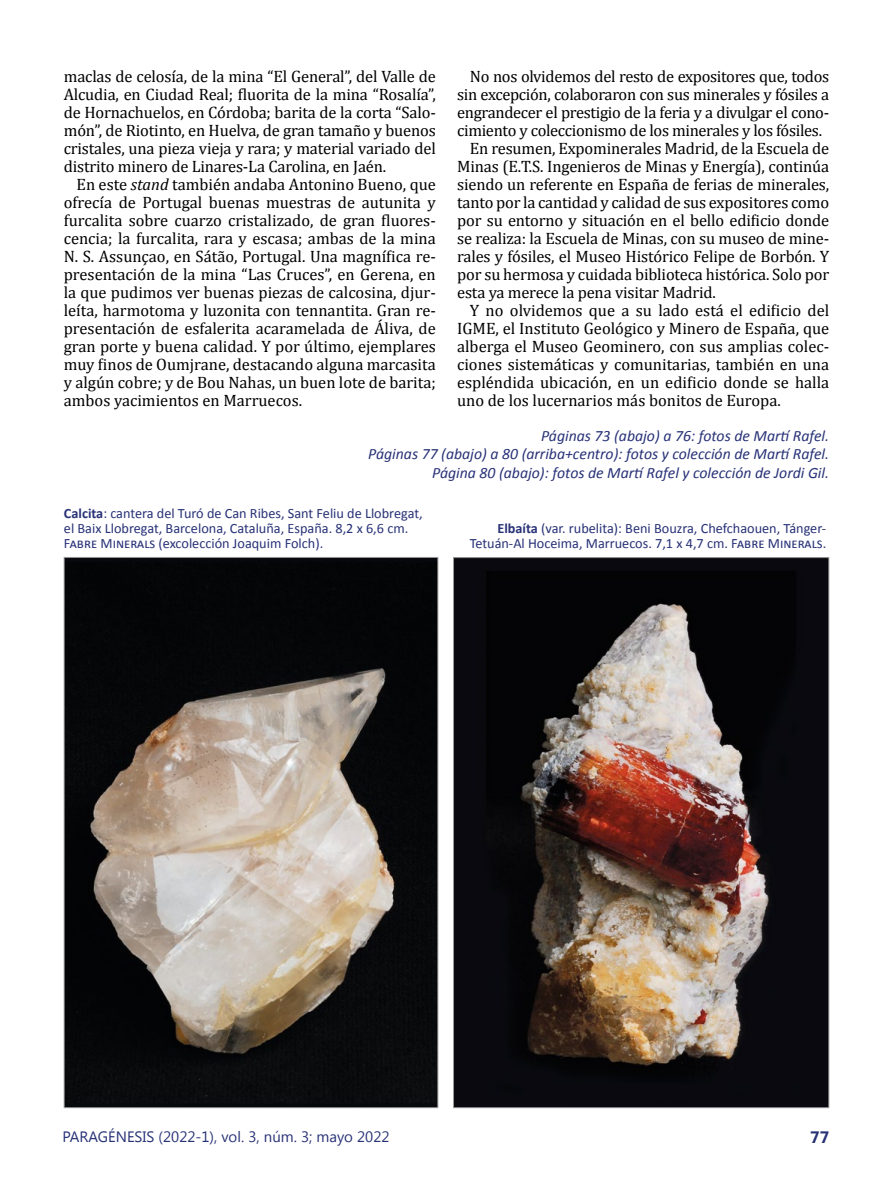
<style>
.page{position:relative;width:893px;height:1191px;background:#fff}
.page>*{position:absolute;margin:0;border:0;box-sizing:border-box;transform-origin:0 0}
.Párrafo_2_columnas{font:16.5px/18px "Cambria";letter-spacing:-.01em;color:#000;text-align:justify}
.t1{font:700 16.5px "Segoe UI";color:#283277}
.t2{font:italic 15.75px "Calibri";color:#283277}
.t3{font:15px "Segoe UI";color:#283277}
.pie_foto_artículo_ve{font:14.25px/15px "Calibri";color:#283277}
.s1{font-style:italic}
.s2{font-weight:700}
</style>
<div class="page">
<img style="left:66px;top:559px;width:370px;height:547px">
<img style="left:455px;top:559px;width:372px;height:547px">
<p class="Párrafo_2_columnas" style="left:64px;top:67px;width:374px">maclas de celosía, de la mina “El General”, del Valle de Alcudia, en Ciudad Real; fluorita de la mina “Rosalía”, de Hornachuelos, en Córdoba; barita de la corta “Salo&shy;món”, de Riotinto, en Huelva, de gran tamaño y buenos cristales, una pieza vieja y rara; y material variado del distrito minero de Linares-La Carolina, en Jaén.</p>
<p class="Párrafo_2_columnas" style="left:64px;top:175px;width:374px;text-indent:13px">En este <span class="s1">stand</span> también andaba Antonino Bueno, que ofrecía de Portugal buenas muestras de autunita y furcalita sobre cuarzo cristalizado, de gran fluores&shy;cencia; la furcalita, rara y escasa; ambas de la mina N. S. Assunçao, en Sátão, Portugal. Una magnífica re&shy;presentación de la mina “Las Cruces”, en Gerena, en la que pudimos ver buenas piezas de calcosina, djur&shy;leíta, harmotoma y luzonita con tennantita. Gran re&shy;presentación de esfalerita acaramelada de Áliva, de gran porte y buena calidad. Y por último, ejemplares muy finos de Oumjrane, destacando alguna marcasita y algún cobre; y de Bou Nahas, un buen lote de barita; ambos yacimientos en Marruecos.</p>
<p class="Párrafo_2_columnas" style="left:457px;top:67px;width:374px;text-indent:13px">No nos olvidemos del resto de expositores que, todos sin excepción, colaboraron con sus minerales y fósiles a engrandecer el prestigio de la feria y a divulgar el cono&shy;cimiento y coleccionismo de los minerales y los fósiles.</p>
<p class="Párrafo_2_columnas" style="left:457px;top:139px;width:374px;text-indent:13px">En resumen, Expominerales Madrid, de la Escuela de Minas (E.T.S. Ingenieros de Minas y Energía), continúa siendo un referente en España de ferias de minerales, tanto por la cantidad y calidad de sus expositores como por su entorno y situación en el bello edificio donde se realiza: la Escuela de Minas, con su museo de mine&shy;rales y fósiles, el Museo Histórico Felipe de Borbón. Y por su hermosa y cuidada biblioteca histórica. Solo por esta ya merece la pena visitar Madrid.</p>
<p class="Párrafo_2_columnas" style="left:457px;top:301px;width:374px;text-indent:13px">Y no olvidemos que a su lado está el edificio del IGME, el Instituto Geológico y Minero de España, que alberga el Museo Geominero, con sus amplias colec&shy;ciones sistemáticas y comunitarias, también en una espléndida ubicación, en un edificio donde se halla uno de los lucernarios más bonitos de Europa.</p>
<p class="t2" style="left:541px;top:424px;width:290px">Páginas 73 (abajo) a 76: fotos de Martí Rafel.</p>
<p class="t2" style="left:368px;top:443px;width:462px">Páginas 77 (abajo) a 80 (arriba+centro): fotos y colección de Martí Rafel.</p>
<p class="t2" style="left:432px;top:462px;width:398px">Página 80 (abajo): fotos de Martí Rafel y colección de Jordi Gil.</p>
<p class="pie_foto_artículo_ve" style="left:64px;top:505px;width:360px"><span class="s2">Calcita</span>: cantera del Turó de Can Ribes, Sant Feliu de Llobregat,</p>
<p class="pie_foto_artículo_ve" style="left:64px;top:520px;width:346px">el Baix Llobregat, Barcelona, Cataluña, España. 8,2 x 6,6 cm.<br>Fabre Minerals (excolección Joaquim Folch).</p>
<p class="pie_foto_artículo_ve" style="left:497px;top:520px;width:330px"><span class="s2">Elbaíta</span> (var. rubelita): Beni Bouzra, Chefchaouen, Tánger-</p>
<p class="pie_foto_artículo_ve" style="left:470px;top:535px;width:358px">Tetuán-Al Hoceima, Marruecos. 7,1 x 4,7 cm. Fabre Minerals.</p>
<p class="t3" style="left:63px;top:1126px;width:328px">PARAGÉNESIS (2022-1), vol. 3, núm. 3; mayo 2022</p>
<p class="t1" style="left:810px;top:1125px;width:20px">77</p>
</div>
